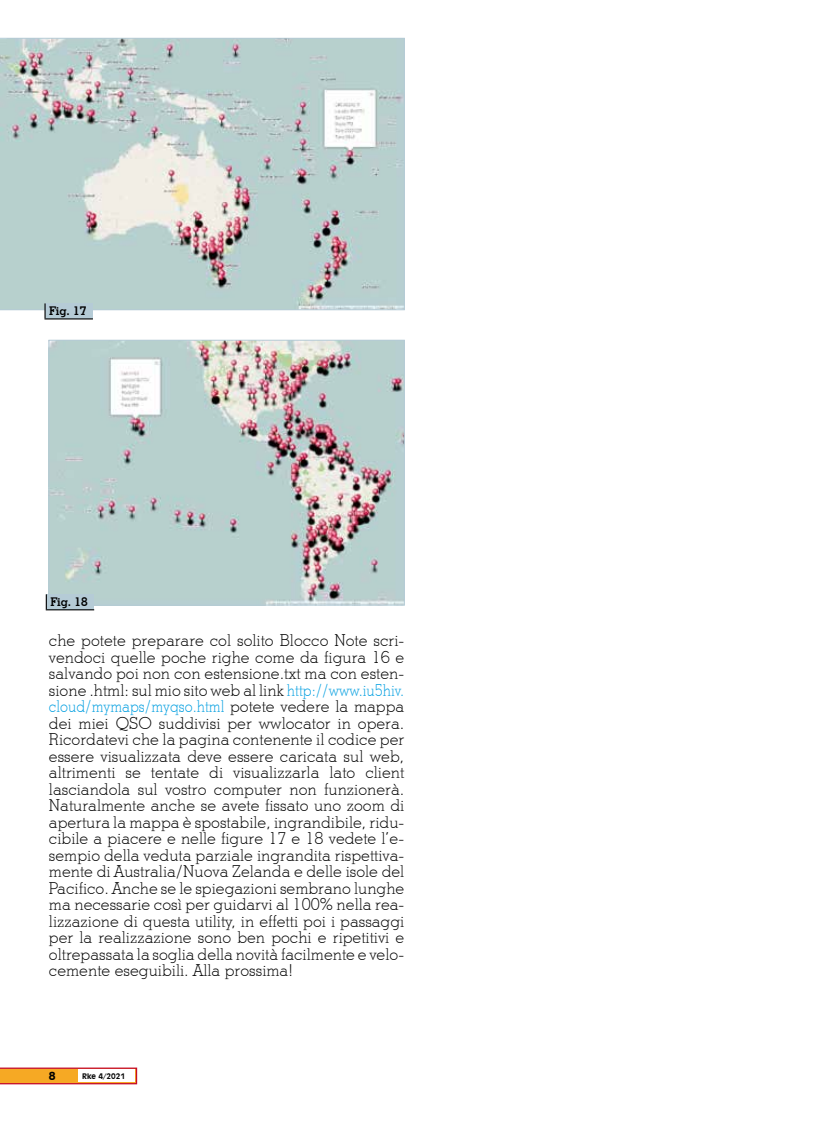
<style>
.page{position:relative;width:830px;height:1127px;background:#fff}
.page>*{position:absolute;margin:0;border:0;box-sizing:border-box;transform-origin:0 0}
.t1{font:300 16.5px/16.5px "Stymie BT";color:#000;text-align:justify}
.t2{font:700 12px "Stymie BT";color:#000}
.t3{font:700 12px "Swiss 721 BT";color:#000}
.t4{font:700 7.5px "Incised 901 BT";color:#000}
.s1{color:#009ee0}
</style>
<div class="page">
<svg style="left:0;top:1067px;width:137px;height:17px;background:#ec8d30"></svg>
<div style="left:78px;top:1069px;width:57px;height:13px;background:#fff"></div>
<svg style="left:0;top:38px;width:404px;height:272px;background:#bdcdcb"></svg>
<img style="left:51px;top:342px;width:351px;height:261px">
<div style="left:49px;top:340px;width:355px;height:265px;border:1px solid #b5cbd6"></div>
<div style="left:45px;top:303px;width:48px;height:16px;background:#b5cbd6"></div>
<svg style="left:44px;top:303px;width:2px;height:15px"></svg>
<hr style="left:44px;top:318px;width:49px;height:1px;background:#000">
<div style="left:46px;top:594px;width:48px;height:16px;background:#b5cbd6"></div>
<svg style="left:46px;top:594px;width:1px;height:15px"></svg>
<hr style="left:46px;top:609px;width:48px;height:1px;background:#000">
<p class="t2" style="left:49px;top:303px;width:39px">Fig. 17</p>
<p class="t2" style="left:51px;top:594px;width:39px">Fig. 18</p>
<p class="t1" style="left:49px;top:632px;width:357px">che potete preparare col solito Blocco Note scri&shy;vendoci quelle poche righe come da figura 16 e salvando poi non con estensione.txt ma con esten&shy;sione .html: sul mio sito web al link <span class="s1">http://www.iu5hiv. cloud/mymaps/myqso.html</span> potete vedere la mappa dei miei QSO suddivisi per wwlocator in opera.<br>Ricordatevi che la pagina contenente il codice per essere visualizzata deve essere caricata sul web, altrimenti se tentate di visualizzarla lato client lasciandola sul vostro computer non funzionerà.<br>Naturalmente anche se avete fissato uno zoom di apertura la mappa è spostabile, ingrandibile, ridu&shy;cibile a piacere e nelle figure 17 e 18 vedete l’e&shy;sempio della veduta parziale ingrandita rispettiva&shy;mente di Australia/Nuova Zelanda e delle isole del Pacifico. Anche se le spiegazioni sembrano lunghe ma necessarie così per guidarvi al 100% nella rea&shy;lizzazione di questa utility, in effetti poi i passaggi per la realizzazione sono ben pochi e ripetitivi e oltrepassata la soglia della novità facilmente e velo&shy;cemente eseguibili. Alla prossima!</p>
<p class="t3" style="left:49px;top:1068px;width:8px">8</p>
<p class="t4" style="left:82px;top:1071px;width:44px">Rke 4/2021</p>
</div>
